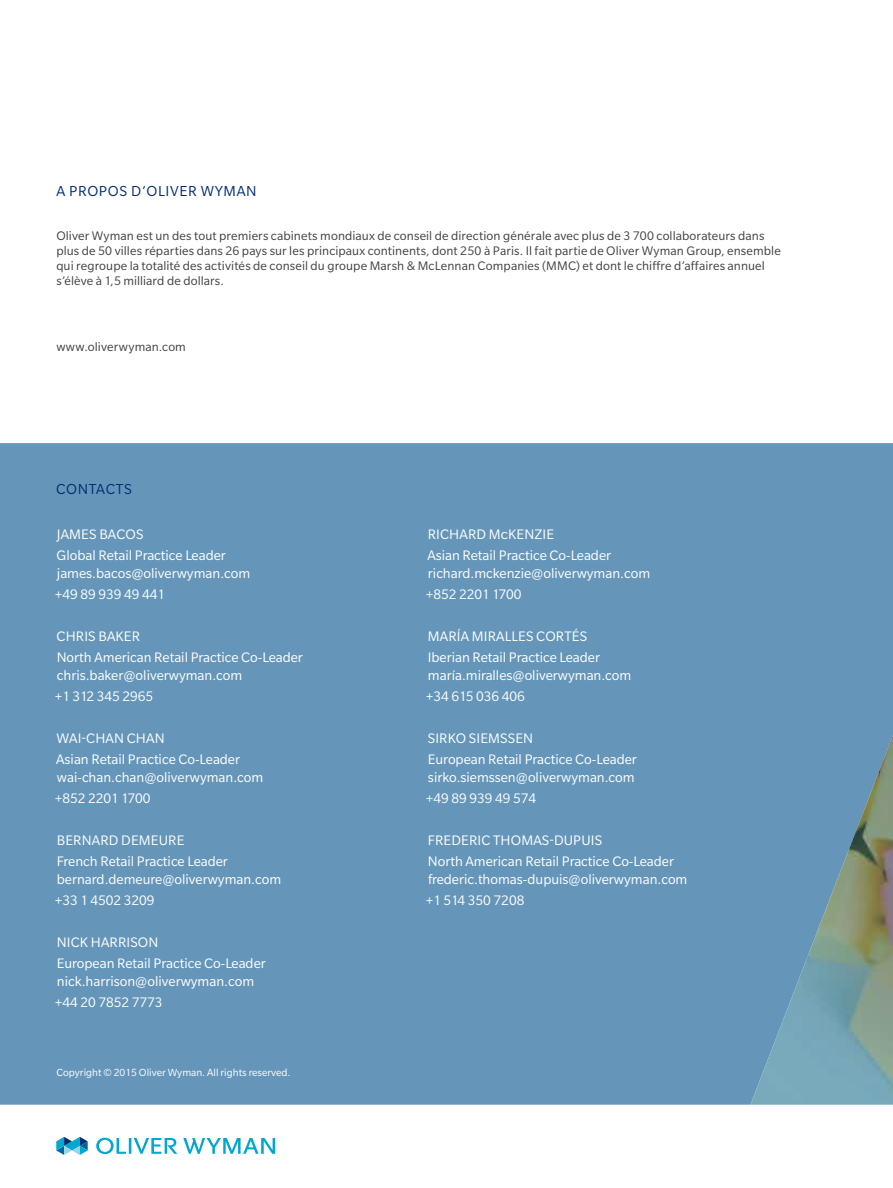
<style>
.page{position:relative;width:893px;height:1188px;background:#fff}
.page>*{position:absolute;margin:0;border:0;box-sizing:border-box;transform-origin:0 0}
.t1{font:15.75px "Slate Pro";letter-spacing:.04em;color:#002d73}
.t2{font:15px/21px "Slate Pro";color:#fff}
.t3{font:13.5px/15px "Slate Pro";letter-spacing:.01em;color:#414042}
.t4{font:11.25px "Slate Pro";color:#fff}
</style>
<div class="page">
<div style="left:0;top:443px;width:750px;height:662px;background:#6596b9"></div>
<svg style="left:750px;top:443px;width:143px;height:662px;background:#6b97ae"></svg>
<svg style="left:56px;top:1137px;width:32px;height:18px"></svg>
<svg style="left:183px;top:1138px;width:92px;height:16px"></svg>
<svg style="left:96px;top:1138px;width:81px;height:16px"></svg>
<p class="t1" style="left:56px;top:183px;width:202px">A PROPOS D’OLIVER WYMAN</p>
<p class="t3" style="left:56px;top:228px;width:726px">Oliver Wyman est un des tout premiers cabinets mondiaux de conseil de direction générale avec plus de 3 700 collaborateurs dans plus de 50 villes réparties dans 26 pays sur les principaux continents, dont 250 à Paris. Il fait partie de Oliver Wyman Group, ensemble qui regroupe la totalité des activités de conseil du groupe Marsh &amp; McLennan Companies (MMC) et dont le chiffre d’affaires annuel s’élève à 1,5 milliard de dollars.</p>
<p class="t3" style="left:56px;top:339px;width:131px">www.oliverwyman.com</p>
<p class="t1" style="left:56px;top:481px;width:77px">CONTACTS</p>
<p class="t2" style="left:57px;top:523px;width:171px">JAMES BACOS<br>Global Retail Practice Leader</p>
<p class="t2" style="left:55px;top:562px;width:197px">james.bacos@oliverwyman.com +49 89 939 49 441</p>
<p class="t2" style="left:57px;top:625px;width:248px">CHRIS BAKER<br>North American Retail Practice Co-Leader</p>
<p class="t2" style="left:55px;top:664px;width:189px">chris.baker@oliverwyman.com +1 312 345 2965</p>
<p class="t2" style="left:56px;top:727px;width:185px">WAI-CHAN CHAN<br>Asian Retail Practice Co-Leader</p>
<p class="t2" style="left:55px;top:766px;width:210px">wai-chan.chan@oliverwyman.com +852 2201 1700</p>
<p class="t2" style="left:57px;top:829px;width:173px">BERNARD DEMEURE<br>French Retail Practice Leader</p>
<p class="t2" style="left:55px;top:868px;width:228px">bernard.demeure@oliverwyman.com +33 1 4502 3209</p>
<p class="t2" style="left:57px;top:931px;width:211px">NICK HARRISON<br>European Retail Practice Co-Leader</p>
<p class="t2" style="left:55px;top:970px;width:201px">nick.harrison@oliverwyman.com +44 20 7852 7773</p>
<p class="t4" style="left:56px;top:1067px;width:236px">Copyright © 2015 Oliver Wyman. All rights reserved.</p>
<p class="t2" style="left:427px;top:523px;width:185px">RICHARD McKENZIE<br>Asian Retail Practice Co-Leader</p>
<p class="t2" style="left:426px;top:562px;width:226px">richard.mckenzie@oliverwyman.com +852 2201 1700</p>
<p class="t2" style="left:428px;top:625px;width:174px">MARÍA MIRALLES CORTÉS<br>Iberian Retail Practice Leader</p>
<p class="t2" style="left:426px;top:664px;width:207px">maría.miralles@oliverwyman.com +34 615 036 406</p>
<p class="t2" style="left:428px;top:727px;width:211px">SIRKO SIEMSSEN<br>European Retail Practice Co-Leader</p>
<p class="t2" style="left:426px;top:766px;width:210px">sirko.siemssen@oliverwyman.com +49 89 939 49 574</p>
<p class="t2" style="left:428px;top:829px;width:248px">FREDERIC THOMAS-DUPUIS<br>North American Retail Practice Co-Leader</p>
<p class="t2" style="left:426px;top:868px;width:263px">frederic.thomas-dupuis@oliverwyman.com +1 514 350 7208</p>
</div>
